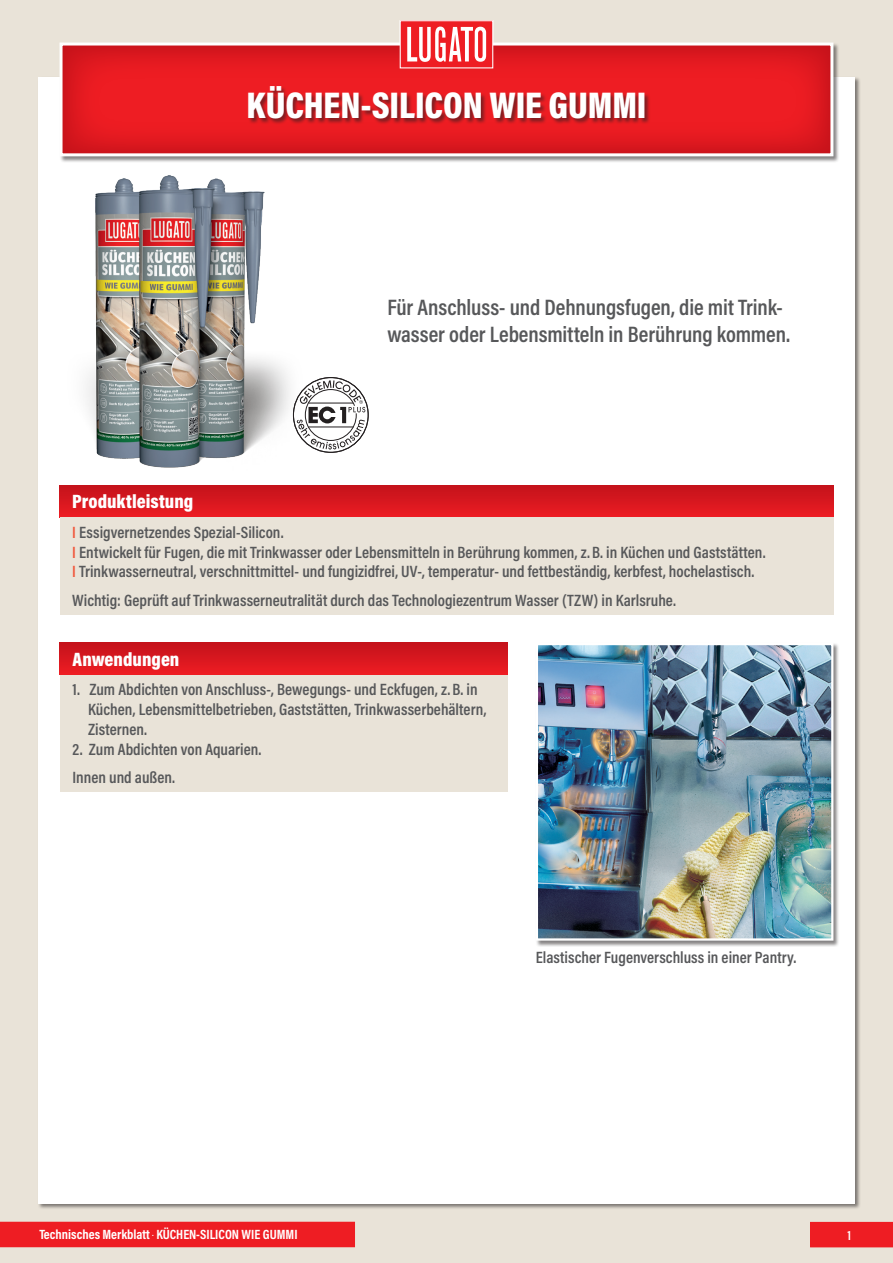
<style>
.page{position:relative;width:893px;height:1263px;background:#e9e3d8}
.page>*{position:absolute;margin:0;border:0;box-sizing:border-box;transform-origin:0 0}
.t1{font:900 37.5px "Acumin Pro Cond";color:#fff}
.t2{font:600 22.5px/27px "Acumin Pro Cond";letter-spacing:-.005em;color:#57585a}
.t3{font:900 19.5px "Acumin Pro Cond";color:#fff}
.t4{font:600 16.5px/19.8px "Acumin Pro Cond";color:#57585a}
.t5{font:700 13.5px "Acumin Pro Cond";color:#fff}
.t6{font:600 13.5px "Acumin Pro Cond";color:#fff}
.s1{color:#f0593e}
</style>
<div class="page">
<div style="left:38px;top:77px;width:817px;height:1126px;background:#fff"></div>
<div style="left:810px;top:1222px;width:83px;height:25px;background:#ee1d23"></div>
<div style="left:0;top:1222px;width:355px;height:25px;background:#ee1d23"></div>
<div style="left:59px;top:42px;width:781px;height:121px;background:#231f20;opacity:.55"></div>
<svg style="left:60px;top:43px;width:773px;height:113px;background:#e5282e"></svg>
<div style="left:248px;top:86px;width:403px;height:39px;background:#231f20;opacity:.55"></div>
<div style="left:400px;top:21px;width:93px;height:47px;background:#ee1d23"></div>
<div style="left:400px;top:20px;width:93px;height:48px;border:1px solid #fff"></div>
<svg style="left:407px;top:27px;width:79px;height:35px"></svg>
<div style="left:535px;top:643px;width:305px;height:304px;background:#231f20;opacity:.55"></div>
<img style="left:539px;top:646px;width:291px;height:292px">
<div style="left:536px;top:643px;width:297px;height:298px;border:2px solid #fff"></div>
<div style="left:60px;top:485px;width:773px;height:32px;background:linear-gradient(to bottom,#c2121b,#eb1c23)"></div>
<div style="left:60px;top:517px;width:773px;height:97px;background:#e9e3d8"></div>
<div style="left:60px;top:643px;width:447px;height:32px;background:linear-gradient(to bottom,#c4131b,#ed1d23)"></div>
<div style="left:60px;top:675px;width:447px;height:117px;background:#e9e3d8"></div>
<svg style="left:311px;top:377px;width:58px;height:76px"></svg>
<img style="left:59px;top:154px;width:252px;height:364px">
<h1 class="t1" style="left:246px;top:81px;width:402px">KÜCHEN-SILICON WIE GUMMI</h1>
<h2 class="t2" style="left:387px;top:293px;width:404px">Für Anschluss- und Dehnungsfugen, die mit Trink&shy;wasser oder Lebensmitteln in Berührung kommen.</h2>
<p class="t3" style="left:72px;top:489px;width:123px">Produktleistung</p>
<p class="t4" style="left:72px;top:522px;width:695px"><span class="s1">I</span> Essigvernetzendes Spezial-Silicon.<br><span class="s1">I</span> Entwickelt für Fugen, die mit Trinkwasser oder Lebensmitteln in Berührung kommen, z. B. in Küchen und Gaststätten.<br><span class="s1">I</span> Trinkwasserneutral, verschnittmittel- und fungizidfrei, UV-, temperatur- und fettbeständig, kerbfest, hochelastisch.</p>
<p class="t4" style="left:72px;top:590px;width:605px">Wichtig: Geprüft auf Trinkwasserneutralität durch das Technologiezentrum Wasser (TZW) in Karlsruhe.</p>
<p class="t3" style="left:73px;top:647px;width:108px">Anwendungen</p>
<p class="t4" style="left:88px;top:679px;width:400px;text-indent:-16px">1. Zum Abdichten von Anschluss-, Bewegungs- und Eckfugen, z. B. in<br>Küchen, Lebensmittelbetrieben, Gaststätten, Trinkwasserbehältern,<br>Zisternen.</p>
<p class="t4" style="left:73px;top:735px;width:190px;line-height:28.3px">2. Zum Abdichten von Aquarien.<br>Innen und außen.</p>
<p class="t4" style="left:536px;top:947px;width:262px">Elastischer Fugenverschluss in einer Pantry.</p>
<p class="t5" style="left:39px;top:1226px;width:260px">Technisches Merkblatt <sup>•</sup> KÜCHEN-SILICON WIE GUMMI</p>
<p class="t6" style="left:847px;top:1226px;width:5px">1</p>
</div>
